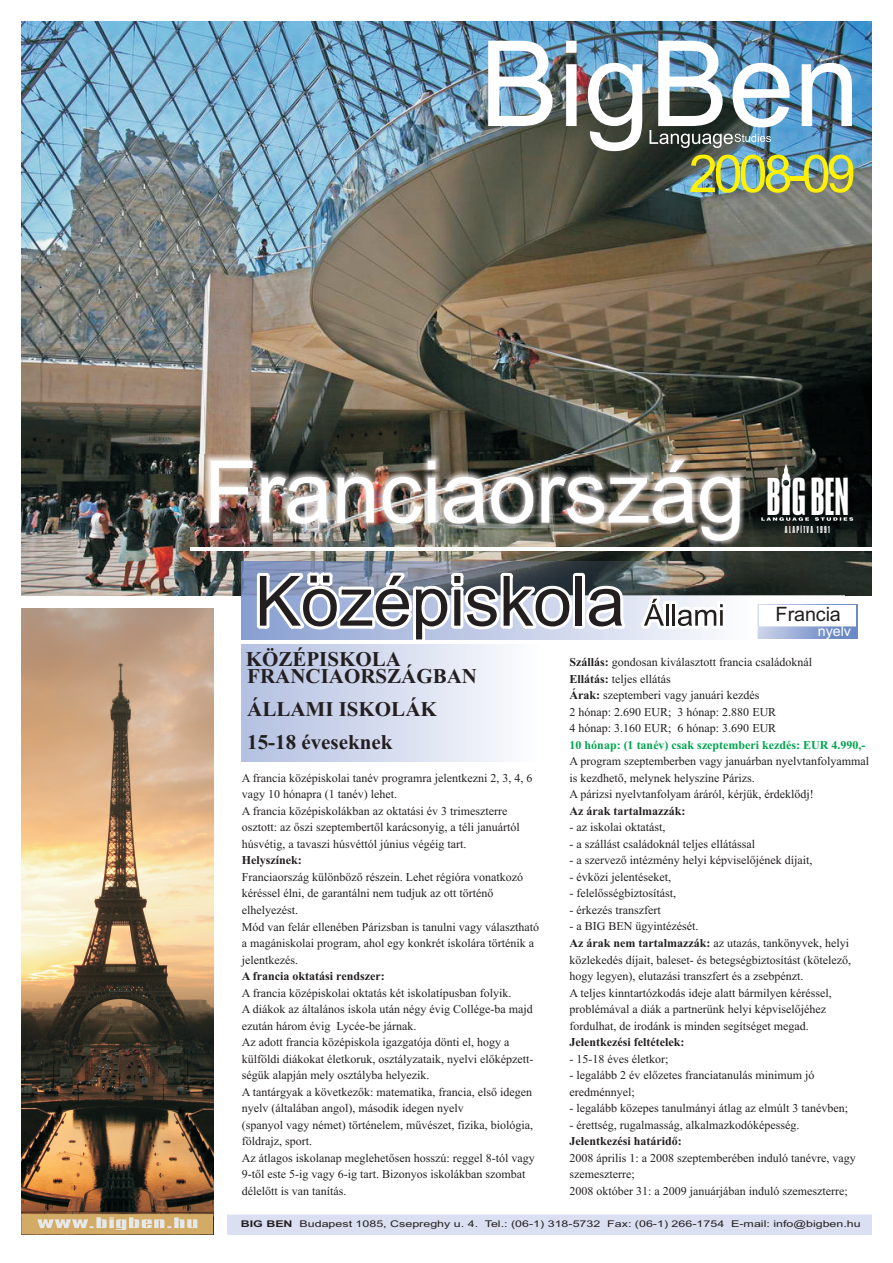
<style>
.page{position:relative;width:893px;height:1263px;background:#fff}
.page>*{position:absolute;margin:0;border:0;box-sizing:border-box;transform-origin:0 0}
.t1{font:86.55px "Arial";letter-spacing:-.005em;color:#fff}
.t2{font:52.2px "Arial";letter-spacing:-.075em;color:#fff101}
.t3{font:700 21px/16.5px "Times New Roman";color:#231f20}
.t4{font:19.8px "Arial";letter-spacing:-.005em;color:#231f20}
.t5{font:14.25px "Arial";letter-spacing:-.005em;color:#fff}
.t6{font:12px/16.5px "Times New Roman";color:#231f20}
.t7{font:700 12px "Times New Roman";color:#231f20}
.t8{font:700 12px "Times New Roman";color:#00a54f}
.t9{font:9.3px "Arial";color:#231f20;scale:1.34 1}
.t10{font:8.55px "Hu Comps";letter-spacing:.155em;color:#fff}
.s1{font-family:"Hu Comps";font-size:45.9px}
.s2{font-weight:700}
</style>
<div class="page">
<img style="left:21px;top:21px;width:851px;height:574px">
<img style="left:21px;top:608px;width:192px;height:606px">
<img style="left:488px;top:41px;width:364px;height:110px">
<hr style="left:190px;top:547px;width:683px;height:3px;background:#fff">
<img style="left:242px;top:562px;width:602px;height:77px">
<svg style="left:257px;top:573px;width:368px;height:67px"></svg>
<svg style="left:641px;top:596px;width:85px;height:33px"></svg>
<hr style="left:720px;top:610px;width:3px;height:16px;background:#231f20">
<img style="left:198px;top:455px;width:547px;height:91px">
<svg style="left:761px;top:464px;width:92px;height:57px;background:#262a27"></svg>
<img style="left:758px;top:604px;width:100px;height:35px">
<img style="left:760px;top:605px;width:96px;height:21px">
<svg style="left:21px;top:1214px;width:192px;height:20px;background:#d6b985"></svg>
<h2 class="t2" style="left:689px;top:154px;width:169px">2008-09</h2>
<h1 class="t1" style="left:204px;top:460px;width:647px">Franciaország <span class="s1">B GBEN</span></h1>
<p class="t10" style="left:785px;top:526px;width:47px">ALAPÍTVA 1991</p>
<h3 class="t4" style="left:776px;top:606px;width:67px">Francia</h3>
<h3 class="t3" style="left:246px;top:653px;width:233px">KÖZÉPISKOLA<br>FRANCIAORSZÁGBAN</h3>
<h3 class="t3" style="left:247px;top:695px;width:191px;line-height:33px">ÁLLAMI ISKOLÁK<br>15-18 éveseknek</h3>
<p class="t6" style="left:242px;top:771px;width:292px">A francia középiskolai tanév programra jelentkezni 2, 3, 4, 6 vagy 10 hónapra (1 tanév) lehet.<br>A francia középiskolákban az oktatási év 3 trimeszterre osztott: az õszi szeptembertõl karácsonyig, a téli januártól húsvétig, a tavaszi húsvéttól június végéig tart.</p>
<p class="t7" style="left:242px;top:856px;width:61px">Helyszínek:</p>
<p class="t6" style="left:242px;top:870px;width:299px">Franciaország különbözõ részein. Lehet régióra vonatkozó kéréssel élni, de garantálni nem tudjuk az ott történõ elhelyezést.<br>Mód van felár ellenében Párizsban is tanulni vagy választható a magániskolai program, ahol egy konkrét iskolára történik a jelentkezés.</p>
<p class="t7" style="left:242px;top:972px;width:144px">A francia oktatási rendszer:</p>
<p class="t6" style="left:242px;top:985px;width:294px">A francia középiskolai oktatás két iskolatípusban folyik.<br>A diákok az általános iskola után négy évig Collége-ba majd ezután három évig Lycée-be járnak.<br>Az adott francia középiskola igazgatója dönti el, hogy a külföldi diákokat életkoruk, osztályzataik, nyelvi elõképzett&shy;ségük alapján mely osztályba helyezik.<br>A tantárgyak a következõk: matematika, francia, elsõ idegen nyelv (általában angol), második idegen nyelv<br>(spanyol vagy német) történelem, mûvészet, fizika, biológia, földrajz, sport.<br>Az átlagos iskolanap meglehetõsen hosszú: reggel 8-tól vagy 9-tõl este 5-ig vagy 6-ig tart. Bizonyos iskolákban szombat délelõtt is van tanítás.</p>
<p class="t5" style="left:818px;top:626px;width:35px">nyelv</p>
<p class="t6" style="left:570px;top:655px;width:244px"><span class="s2">Szállás:</span> gondosan kiválasztott francia családoknál <span class="s2">Ellátás:</span> teljes ellátás<br><span class="s2">Árak:</span> szeptemberi vagy januári kezdés<br>2 hónap: 2.690 EUR; 3 hónap: 2.880 EUR<br>4 hónap: 3.160 EUR; 6 hónap: 3.690 EUR</p>
<p class="t6" style="left:570px;top:754px;width:301px">A program szeptemberben vagy januárban nyelvtanfolyammal is kezdhetõ, melynek helyszíne Párizs.<br>A párizsi nyelvtanfolyam áráról, kérjük, érdeklõdj!</p>
<p class="t7" style="left:570px;top:807px;width:117px">Az árak tartalmazzák:</p>
<p class="t6" style="left:570px;top:820px;width:97px">- az iskolai oktatást,</p>
<p class="t6" style="left:570px;top:837px;width:187px">- a szállást családoknál teljes ellátással</p>
<p class="t6" style="left:570px;top:853px;width:244px">- a szervezõ intézmény helyi képviselõjének díjait,</p>
<p class="t6" style="left:570px;top:870px;width:103px">- évközi jelentéseket,</p>
<p class="t6" style="left:570px;top:886px;width:108px">- felelõsségbiztosítást,</p>
<p class="t6" style="left:570px;top:903px;width:93px">- érkezés transzfert</p>
<p class="t6" style="left:570px;top:919px;width:283px">- a BIG BEN ügyintézését.<br><span class="s2">Az árak nem tartalmazzák:</span> az utazás, tankönyvek, helyi közlekedés díjait, baleset- és betegségbiztosítást (kötelezõ, hogy legyen), elutazási transzfert és a zsebpénzt.<br>A teljes kinntartózkodás ideje alatt bármilyen kéréssel, problémával a diák a partnerünk helyi képviselõjéhez fordulhat, de irodánk is minden segítséget megad.</p>
<p class="t7" style="left:570px;top:1038px;width:116px">Jelentkezési feltételek:</p>
<p class="t6" style="left:570px;top:1051px;width:100px">- 15-18 éves életkor;</p>
<p class="t6" style="left:570px;top:1068px;width:246px">- legalább 2 év elõzetes franciatanulás minimum jó eredménnyel;</p>
<p class="t6" style="left:570px;top:1101px;width:280px">- legalább közepes tanulmányi átlag az elmúlt 3 tanévben;</p>
<p class="t6" style="left:570px;top:1117px;width:231px">- érettség, rugalmasság, alkalmazkodóképesség.</p>
<p class="t7" style="left:570px;top:1137px;width:114px">Jelentkezési határidõ:</p>
<p class="t6" style="left:570px;top:1150px;width:288px">2008 április 1: a 2008 szeptemberében induló tanévre, vagy szemeszterre;<br>2008 október 31: a 2009 januárjában induló szemeszterre;</p>
<p class="t8" style="left:570px;top:741px;width:297px">10 hónap: (1 tanév) csak szeptemberi kezdés: EUR 4.990,-</p>
<p class="t9" style="left:241px;top:1220px;width:464px"><span class="s2">BIG BEN</span> Budapest 1085, Csepreghy u. 4. Tel.: (06-1) 318-5732 Fax: (06-1) 266-1754 E-mail: info@bigben.hu</p>
</div>
